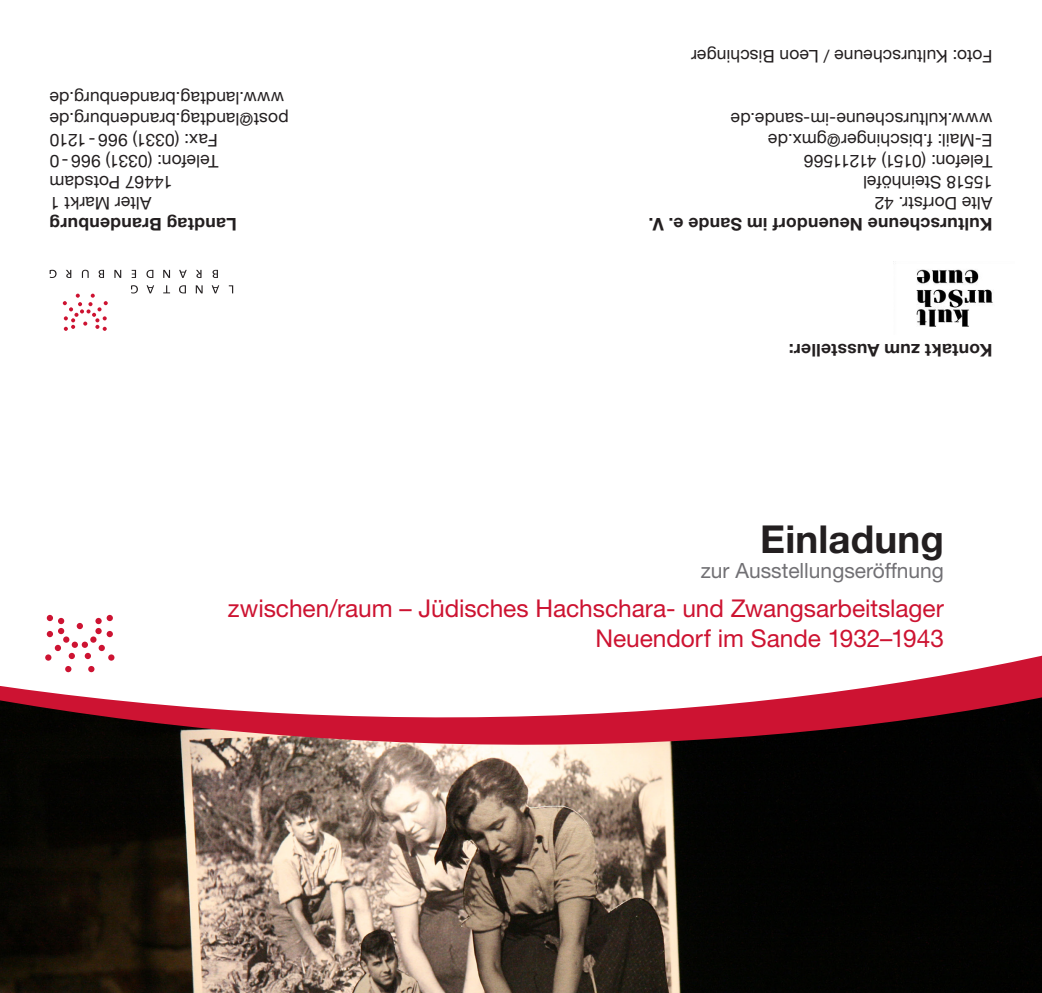
<style>
.page{position:relative;width:1042px;height:993px;background:#fff}
.page>*{position:absolute;margin:0;border:0;box-sizing:border-box;transform-origin:0 0}
.t1{font:700 38.5px "Helvetica Neue LT Std";letter-spacing:.005em;color:#231f20}
.t2{font:24.5px/29.4px "Helvetica Neue LT Std";letter-spacing:-.005em;color:#cd1331;text-align:right}
.t3{font:21px "Helvetica Neue LT Std";color:#717074}
.t4{font:17.5px/21px "Helvetica Neue LT Std";letter-spacing:.005em;color:#231f20;text-align:right}
.t5{font:700 17.5px "Helvetica Neue LT Std";letter-spacing:.015em;color:#231f20}
</style>
<div class="page">
<img style="left:0;top:750px;width:1042px;height:242px">
<svg style="left:0;top:615px;width:1042px;height:135px"></svg>
<div style="left:77px;top:622px;width:6px;height:7px;background:#cd1332;border-radius:50%"></div>
<div style="left:47px;top:614px;width:6px;height:7px;background:#cd1332;border-radius:50%"></div>
<div style="left:58px;top:617px;width:6px;height:7px;background:#cd1332;border-radius:50%"></div>
<div style="left:107px;top:614px;width:6px;height:7px;background:#cd1332;border-radius:50%"></div>
<svg style="left:95px;top:617px;width:7px;height:7px"></svg>
<div style="left:90px;top:636px;width:7px;height:6px;background:#cd1332;border-radius:50%"></div>
<svg style="left:95px;top:627px;width:7px;height:7px"></svg>
<div style="left:58px;top:627px;width:6px;height:7px;background:#cd1332;border-radius:50%"></div>
<div style="left:47px;top:630px;width:6px;height:7px;background:#cd1332;border-radius:50%"></div>
<div style="left:107px;top:630px;width:6px;height:7px;background:#cd1332;border-radius:50%"></div>
<div style="left:55px;top:644px;width:6px;height:7px;background:#cd1332;border-radius:50%"></div>
<div style="left:99px;top:644px;width:6px;height:7px;background:#cd1332;border-radius:50%"></div>
<div style="left:69px;top:652px;width:6px;height:7px;background:#cd1332;border-radius:50%"></div>
<div style="left:85px;top:652px;width:6px;height:7px;background:#cd1332;border-radius:50%"></div>
<svg style="left:63px;top:636px;width:25px;height:11px"></svg>
<svg style="left:45px;top:654px;width:6px;height:6px"></svg>
<svg style="left:108px;top:654px;width:6px;height:6px"></svg>
<svg style="left:65px;top:665px;width:6px;height:7px"></svg>
<svg style="left:88px;top:665px;width:6px;height:7px"></svg>
<svg style="left:229px;top:285px;width:4px;height:8px"></svg>
<svg style="left:212px;top:285px;width:7px;height:8px"></svg>
<svg style="left:212px;top:270px;width:6px;height:8px"></svg>
<svg style="left:196px;top:285px;width:7px;height:8px"></svg>
<svg style="left:196px;top:270px;width:5px;height:8px"></svg>
<svg style="left:179px;top:285px;width:7px;height:8px"></svg>
<svg style="left:179px;top:270px;width:8px;height:8px"></svg>
<svg style="left:163px;top:285px;width:7px;height:8px"></svg>
<svg style="left:163px;top:270px;width:7px;height:8px"></svg>
<svg style="left:147px;top:285px;width:7px;height:8px"></svg>
<svg style="left:146px;top:270px;width:7px;height:8px"></svg>
<svg style="left:131px;top:285px;width:7px;height:8px"></svg>
<svg style="left:132px;top:270px;width:4px;height:8px"></svg>
<svg style="left:114px;top:270px;width:7px;height:8px"></svg>
<svg style="left:99px;top:270px;width:5px;height:8px"></svg>
<svg style="left:82px;top:270px;width:7px;height:8px"></svg>
<svg style="left:66px;top:270px;width:5px;height:8px"></svg>
<svg style="left:50px;top:270px;width:7px;height:8px"></svg>
<svg style="left:63px;top:293px;width:45px;height:38px"></svg>
<img style="left:916px;top:269px;width:77px;height:58px">
<p class="t4" style="left:289px;top:213px;width:241px;rotate:-180deg">Alter Markt 1<br>14467 Potsdam<br>Telefon: (0331) 966 0-<br>Fax: (0331) 966- 1210 post@landtag.brandenburg.de www.landtag.brandenburg.de</p>
<p class="t5" style="left:237px;top:235px;width:189px;rotate:-180deg">Landtag Brandenburg</p>
<p class="t4" style="left:992px;top:67px;width:303px;rotate:-180deg">Foto: Kulturscheune / Leon Bischinger</p>
<p class="t4" style="left:992px;top:214px;width:263px;text-align:left;rotate:-180deg">Alte Dorfstr. 42<br>15518 Steinhöfel<br>Telefon: (0151) 41211566<br>E-Mail: f.bischinger@gmx.de www.kulturscheune-im-sande.de</p>
<p class="t5" style="left:992px;top:235px;width:345px;rotate:-180deg">Kulturscheune Neuendorf im Sande e. V.</p>
<p class="t5" style="left:992px;top:361px;width:205px;rotate:-180deg">Kontakt zum Aussteller:</p>
<h1 class="t1" style="left:760px;top:515px;width:185px">Einladung</h1>
<p class="t3" style="left:701px;top:557px;width:245px">zur Ausstellungseröffnung</p>
<h2 class="t2" style="left:228px;top:593px;width:717px">zwischen/raum – Jüdisches Hachschara- und Zwangsarbeitslager<br>Neuendorf im Sande 1932–1943</h2>
</div>
